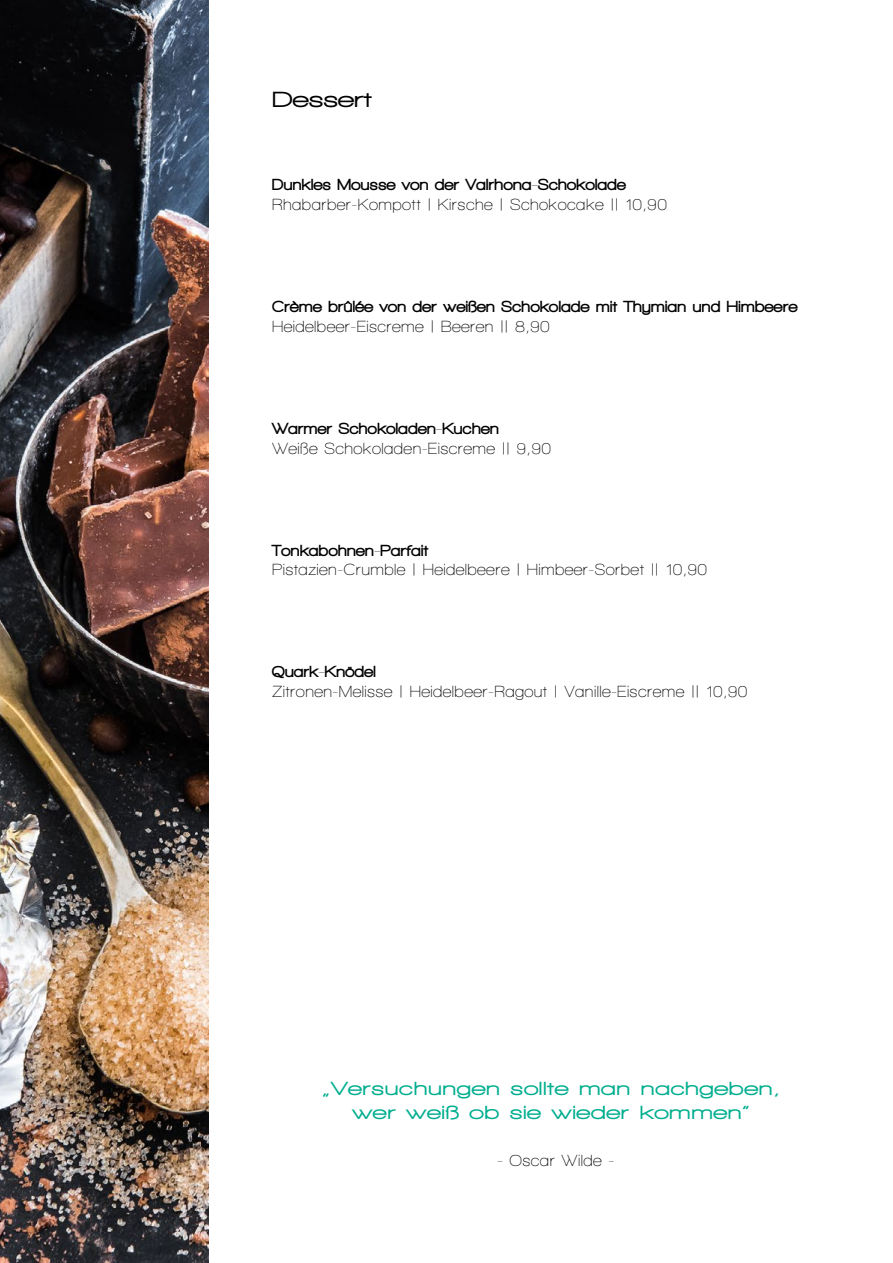
<style>
.page{position:relative;width:893px;height:1263px;background:#fff}
.page>*{position:absolute;margin:0;border:0;box-sizing:border-box;transform-origin:0 0}
.t1{font:900 22.5px "Walkway Expand";color:#000}
.t2{font:900 19.5px/23.4px "Walkway Expand";letter-spacing:.03em;color:#00ae8f;text-align:center}
.t3{font:600 16.5px "Walkway";letter-spacing:.025em;color:#000}
.t4{font:900 16.5px "Walkway";letter-spacing:.025em;color:#000}
</style>
<div class="page">
<img style="left:0;top:0;width:208px;height:1263px">
<h1 class="t1" style="left:272px;top:87px;width:101px">Dessert</h1>
<p class="t4" style="left:272px;top:176px;width:355px">Dunkles Mousse von der Valrhona-Schokolade</p>
<p class="t3" style="left:272px;top:196px;width:396px">Rhabarber-Kompott | Kirsche | Schokocake || 10,90</p>
<p class="t4" style="left:272px;top:298px;width:527px">Crème brûlée von der weißen Schokolade mit Thymian und Himbeere</p>
<p class="t3" style="left:272px;top:317px;width:279px">Heidelbeer-Eiscreme | Beeren || 8,90</p>
<p class="t4" style="left:272px;top:419px;width:228px">Warmer Schokoladen-Kuchen</p>
<p class="t3" style="left:272px;top:439px;width:280px">Weiße Schokoladen-Eiscreme || 9,90</p>
<p class="t4" style="left:272px;top:541px;width:157px">Tonkabohnen-Parfait</p>
<p class="t3" style="left:272px;top:561px;width:436px">Pistazien-Crumble | Heidelbeere | Himbeer-Sorbet || 10,90</p>
<p class="t4" style="left:272px;top:663px;width:105px">Quark-Knödel</p>
<p class="t3" style="left:272px;top:683px;width:477px">Zitronen-Melisse | Heidelbeer-Ragout | Vanille-Eiscreme || 10,90</p>
<p class="t2" style="left:321px;top:1077px;width:460px">„Versuchungen sollte man nachgeben, wer weiß ob sie wieder kommen“</p>
<p class="t3" style="left:497px;top:1151px;width:119px">- Oscar Wilde -</p>
</div>
